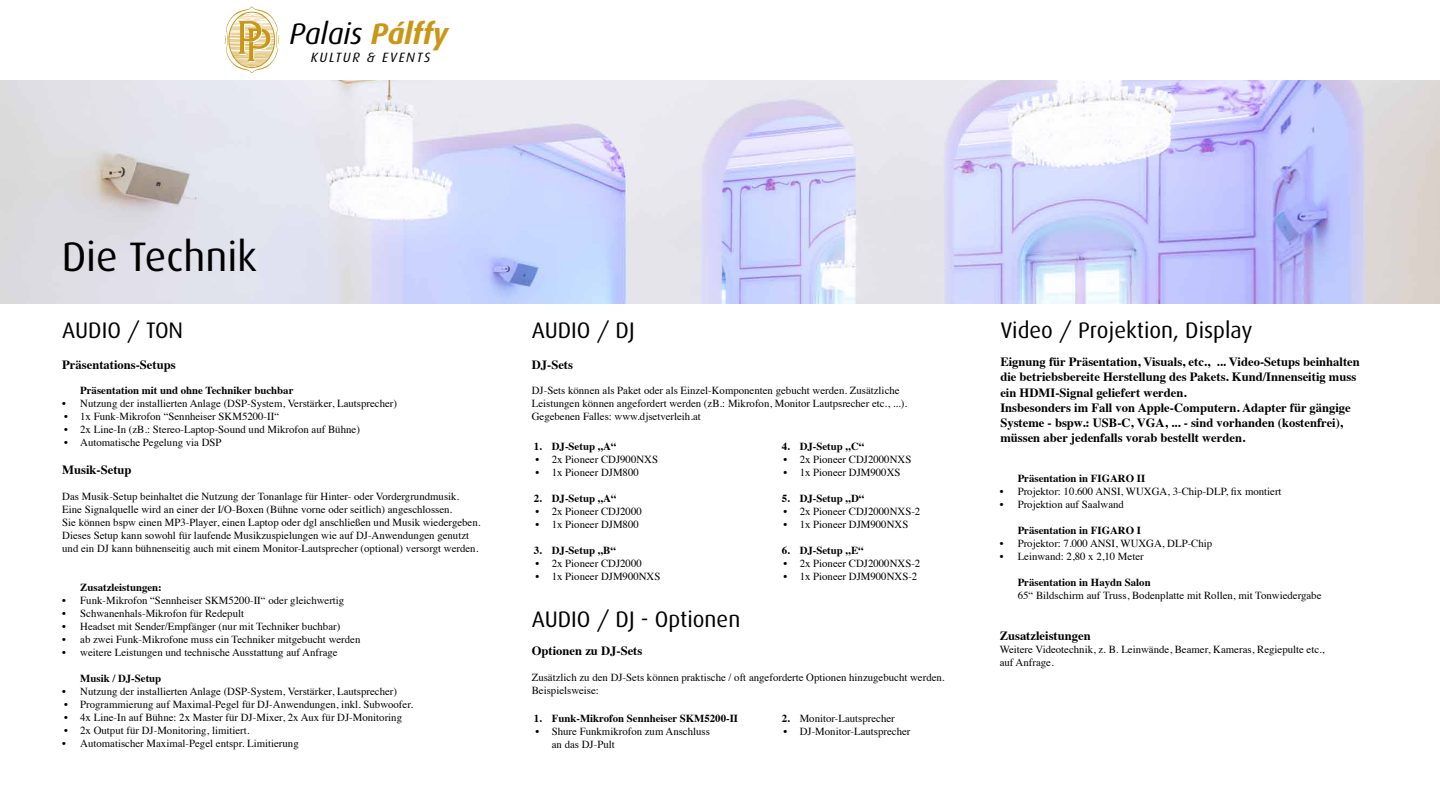
<style>
.page{position:relative;width:1440px;height:810px;background:#fff}
.page>*{position:absolute;margin:0;border:0;box-sizing:border-box;transform-origin:0 0}
.t1{font:41.25px "Dax";color:#000}
.t2{font:italic 29.7px "Dax";color:#000}
.t3{font:22.5px "Dax";color:#000}
.t4{font:italic 13.5px "Dax";letter-spacing:.12em;color:#000}
.t5{font:700 12.6px/15.1px "Times";color:#000}
.t6{font:10.8px/13px "Times";color:#000}
.t7{font:700 10.8px "Times";color:#000}
.s1{font-weight:700;color:#c99616}
.s2{font-weight:700}
</style>
<div class="page">
<img style="left:0;top:81px;width:1439px;height:222px">
<svg style="left:224px;top:6px;width:55px;height:67px"></svg>
<h2 class="t2" style="left:289px;top:17px;width:160px">Palais <span class="s1">Pálffy</span></h2>
<p class="t4" style="left:311px;top:50px;width:121px">KULTUR &amp; EVENTS</p>
<h1 class="t1" style="left:62px;top:234px;width:197px">Die Technik</h1>
<h3 class="t3" style="left:62px;top:318px;width:122px">AUDIO / TON</h3>
<p class="t5" style="left:62px;top:355px;width:115px">Präsentations-Setups</p>
<p class="t7" style="left:80px;top:380px;width:215px">Präsentation mit und ohne Techniker buchbar</p>
<p class="t6" style="left:62px;top:396px;width:336px">• Nutzung der installierten Anlage (DSP-System, Verstärker, Lautsprecher)</p>
<p class="t6" style="left:64px;top:409px;width:217px">• 1x Funk-Mikrofon “Sennheiser SKM5200-II“</p>
<p class="t6" style="left:64px;top:422px;width:297px">• 2x Line-In (zB.: Stereo-Laptop-Sound und Mikrofon auf Bühne)</p>
<p class="t6" style="left:64px;top:435px;width:159px">• Automatische Pegelung via DSP</p>
<p class="t5" style="left:62px;top:461px;width:71px">Musik-Setup</p>
<p class="t6" style="left:62px;top:489px;width:420px">Das Musik-Setup beinhaltet die Nutzung der Tonanlage für Hinter- oder Vordergrundmusik.<br>Eine Signalquelle wird an einer der I/O-Boxen (Bühne vorne oder seitlich) angeschlossen.<br>Sie können bspw einen MP3-Player, einen Laptop oder dgl anschließen und Musik wiedergeben.<br>Dieses Setup kann sowohl für laufende Musikzuspielungen wie auf DJ-Anwendungen genutzt und ein DJ kann bühnenseitig auch mit einem Monitor-Lautsprecher (optional) versorgt werden.</p>
<p class="t7" style="left:80px;top:577px;width:83px">Zusatzleistungen:</p>
<p class="t6" style="left:62px;top:593px;width:283px">• Funk-Mikrofon “Sennheiser SKM5200-II“ oder gleichwertig</p>
<p class="t6" style="left:62px;top:606px;width:183px">• Schwanenhals-Mikrofon für Redepult</p>
<p class="t6" style="left:62px;top:619px;width:279px">• Headset mit Sender/Empfänger (nur mit Techniker buchbar)</p>
<p class="t6" style="left:62px;top:632px;width:300px">• ab zwei Funk-Mikrofone muss ein Techniker mitgebucht werden</p>
<p class="t6" style="left:62px;top:645px;width:277px">• weitere Leistungen und technische Ausstattung auf Anfrage</p>
<p class="t7" style="left:80px;top:668px;width:83px">Musik / DJ-Setup</p>
<p class="t6" style="left:62px;top:684px;width:336px">• Nutzung der installierten Anlage (DSP-System, Verstärker, Lautsprecher)</p>
<p class="t6" style="left:64px;top:697px;width:350px">• Programmierung auf Maximal-Pegel für DJ-Anwendungen, inkl. Subwoofer.</p>
<p class="t6" style="left:64px;top:710px;width:339px">• 4x Line-In auf Bühne: 2x Master für DJ-Mixer, 2x Aux für DJ-Monitoring</p>
<p class="t6" style="left:64px;top:723px;width:187px">• 2x Output für DJ-Monitoring, limitiert.</p>
<p class="t6" style="left:62px;top:735px;width:238px">• Automatischer Maximal-Pegel entspr. Limitierung</p>
<h3 class="t3" style="left:531px;top:318px;width:104px">AUDIO / DJ</h3>
<p class="t5" style="left:531px;top:355px;width:43px">DJ-Sets</p>
<p class="t6" style="left:531px;top:383px;width:377px">DJ-Sets können als Paket oder als Einzel-Komponenten gebucht werden. Zusätzliche<br>Leistungen können angefordert werden (zB.: Mikrofon, Monitor Lautpsrecher etc., ...).<br>Gegebenen Falles: www.djsetverleih.at</p>
<p class="t7" style="left:534px;top:436px;width:84px">1. DJ-Setup „A“</p>
<p class="t6" style="left:535px;top:452px;width:124px">• 2x Pioneer CDJ900NXS</p>
<p class="t6" style="left:535px;top:465px;width:105px">• 1x Pioneer DJM800</p>
<p class="t7" style="left:534px;top:488px;width:84px">2. DJ-Setup „A“</p>
<p class="t6" style="left:535px;top:504px;width:108px">• 2x Pioneer CDJ2000</p>
<p class="t6" style="left:535px;top:517px;width:105px">• 1x Pioneer DJM800</p>
<p class="t7" style="left:534px;top:540px;width:83px">3. DJ-Setup „B“</p>
<p class="t6" style="left:535px;top:556px;width:108px">• 2x Pioneer CDJ2000</p>
<p class="t6" style="left:535px;top:569px;width:126px">• 1x Pioneer DJM900NXS</p>
<p class="t7" style="left:781px;top:436px;width:84px">4. DJ-Setup „C“</p>
<p class="t6" style="left:783px;top:452px;width:129px">• 2x Pioneer CDJ2000NXS</p>
<p class="t6" style="left:783px;top:465px;width:118px">• 1x Pioneer DJM900XS</p>
<p class="t7" style="left:781px;top:488px;width:84px">5. DJ-Setup „D“</p>
<p class="t6" style="left:783px;top:504px;width:138px">• 2x Pioneer CDJ2000NXS-2</p>
<p class="t6" style="left:783px;top:517px;width:126px">• 1x Pioneer DJM900NXS</p>
<p class="t7" style="left:781px;top:540px;width:83px">6. DJ-Setup „E“</p>
<p class="t6" style="left:783px;top:556px;width:138px">• 2x Pioneer CDJ2000NXS-2</p>
<p class="t6" style="left:783px;top:569px;width:135px">• 1x Pioneer DJM900NXS-2</p>
<h3 class="t3" style="left:531px;top:607px;width:210px">AUDIO / DJ - Optionen</h3>
<p class="t5" style="left:531px;top:642px;width:112px">Optionen zu DJ-Sets</p>
<p class="t6" style="left:531px;top:670px;width:414px">Zusätzlich zu den DJ-Sets können praktische / oft angeforderte Optionen hinzugebucht werden.<br>Beispielsweise:</p>
<p class="t7" style="left:534px;top:708px;width:206px">1. Funk-Mikrofon Sennheiser SKM5200-II</p>
<p class="t6" style="left:552px;top:724px;width:160px;text-indent:-16px">• Shure Funkmikrofon zum Anschluss an das DJ-Pult</p>
<p class="t6" style="left:781px;top:711px;width:115px"><span class="s2">2.</span> Monitor-Lautsprecher</p>
<p class="t6" style="left:783px;top:724px;width:128px">• DJ-Monitor-Lautsprecher</p>
<h3 class="t3" style="left:1000px;top:318px;width:254px">Video / Projektion, Display</h3>
<p class="t5" style="left:1000px;top:353px;width:361px">Eignung für Präsentation, Visuals, etc., ... Video-Setups beinhalten die betriebsbereite Herstellung des Pakets. Kund/Innenseitig muss ein HDMI-Signal geliefert werden.<br>Insbesonders im Fall von Apple-Computern. Adapter für gängige Systeme - bspw.: USB-C, VGA, ... - sind vorhanden (kostenfrei), müssen aber jedenfalls vorab bestellt werden.</p>
<p class="t7" style="left:1017px;top:468px;width:88px">Präsentation in Figa</p>
<p class="t7" style="left:1117px;top:468px;width:29px">ro II</p>
<p class="t6" style="left:999px;top:484px;width:283px">• Projektor: 10.600 ANSI, WUXGA, 3-Chip-DLP, fix montiert</p>
<p class="t6" style="left:999px;top:497px;width:126px">• Projektion auf Saalwand</p>
<p class="t7" style="left:1017px;top:520px;width:107px">Präsentation in FIGARO</p>
<p class="t7" style="left:1136px;top:520px;width:6px">I</p>
<p class="t6" style="left:999px;top:536px;width:214px">• Projektor: 7.000 ANSI, WUXGA, DLP-Chip</p>
<p class="t6" style="left:999px;top:549px;width:145px">• Leinwand: 2,80 x 2,10 Meter</p>
<p class="t7" style="left:1017px;top:572px;width:134px">Präsentation in Haydn Salon</p>
<p class="t6" style="left:1017px;top:588px;width:305px">65“ Bildschirm auf Truss, Bodenplatte mit Rollen, mit Tonwiedergabe</p>
<p class="t5" style="left:999px;top:627px;width:93px">Zusatzleistungen</p>
<p class="t6" style="left:999px;top:642px;width:326px">Weitere Videotechnik, z. B. Leinwände, Beamer, Kameras, Regiepulte etc., auf Anfrage.</p>
</div>
